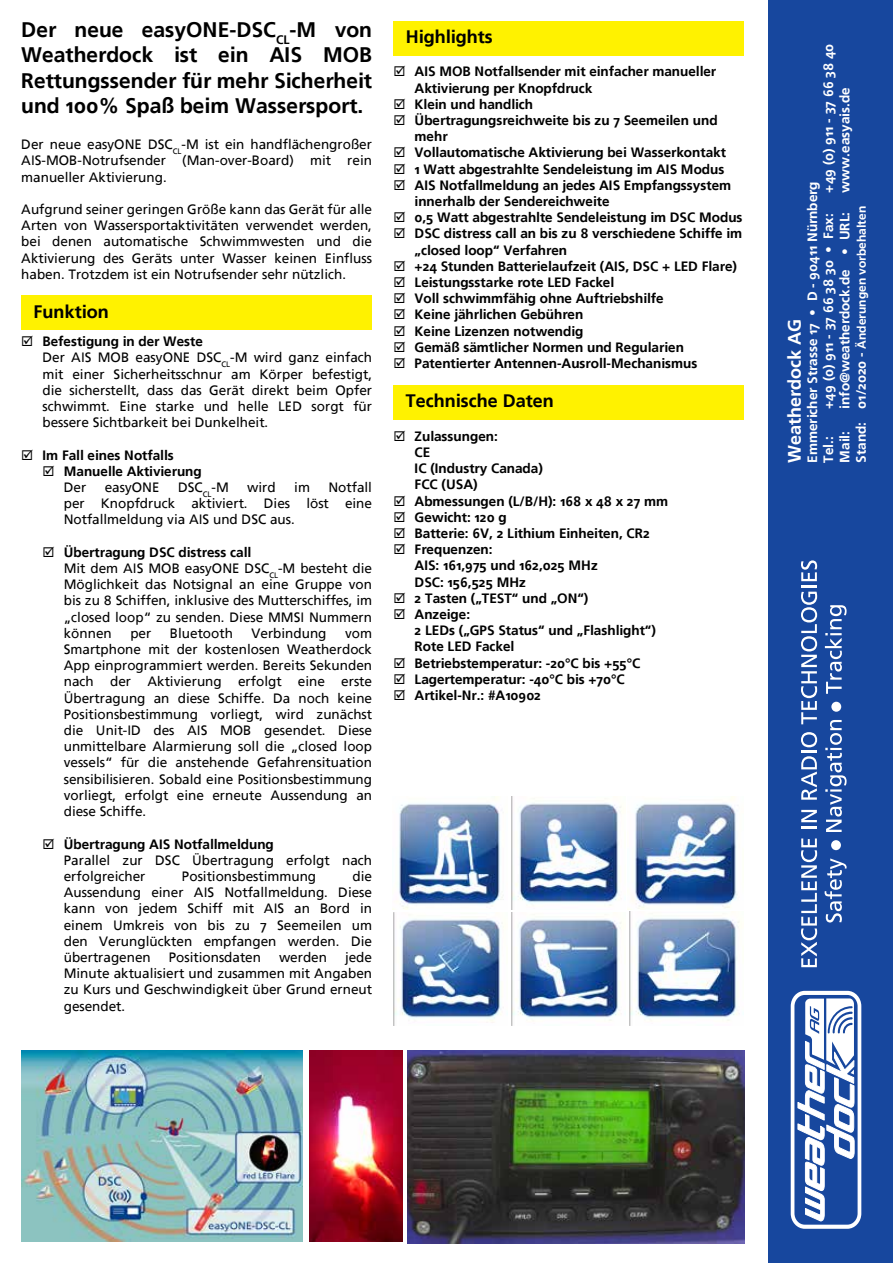
<style>
.page{position:relative;width:893px;height:1263px;background:#fff}
.page>*{position:absolute;margin:0;border:0;box-sizing:border-box;transform-origin:0 0}
.t1{font:700 21px/25.2px "Frutiger Linotype";color:#000;text-align:justify}
.t2{font:700 18px "Frutiger Linotype";color:#000}
.t3{font:700 18px "Frutiger Linotype";color:#fff}
.t4{font:13.5px/16.2px "Frutiger Linotype";color:#000;text-align:justify}
.t5{font:700 13.5px/16.2px "Frutiger Linotype";color:#000}
.t6{font:700 13.5px/16.2px "Frutiger Linotype";color:#fff}
.t7{font:700 12px "Frutiger Linotype";color:#fff}
.s1{font-weight:700}
.s2{font-size:13.5px}
</style>
<div class="page">
<div style="left:768px;top:0;width:125px;height:1263px;background:#17479e"></div>
<div style="left:21px;top:296px;width:351px;height:34px;background:#fff200"></div>
<div style="left:393px;top:21px;width:351px;height:34px;background:#fff200"></div>
<div style="left:393px;top:385px;width:351px;height:34px;background:#fff200"></div>
<img style="left:21px;top:1050px;width:282px;height:192px">
<img style="left:309px;top:1050px;width:93px;height:192px">
<img style="left:408px;top:1050px;width:337px;height:193px">
<div style="left:791px;top:991px;width:70px;height:238px;border:4px solid #fff;border-radius:13px"></div>
<svg style="left:797px;top:998px;width:58px;height:223px"></svg>
<svg style="left:825px;top:858px;width:22px;height:64px"></svg>
<svg style="left:825px;top:720px;width:22px;height:112px"></svg>
<svg style="left:825px;top:605px;width:22px;height:89px"></svg>
<svg style="left:801px;top:838px;width:16px;height:129px"></svg>
<svg style="left:801px;top:810px;width:16px;height:18px"></svg>
<svg style="left:801px;top:732px;width:16px;height:68px"></svg>
<svg style="left:801px;top:592px;width:16px;height:132px"></svg>
<hr style="left:801px;top:585px;width:16px;height:3px;background:#fff">
<svg style="left:801px;top:560px;width:16px;height:21px"></svg>
<div style="left:831px;top:840px;width:10px;height:10px;background:#fff;border-radius:50%"></div>
<div style="left:831px;top:702px;width:10px;height:10px;background:#fff;border-radius:50%"></div>
<img style="left:511px;top:796px;width:226px;height:114px">
<img style="left:392px;top:797px;width:111px;height:113px">
<img style="left:511px;top:912px;width:229px;height:113px">
<img style="left:393px;top:912px;width:111px;height:113px">
<h1 class="t1" style="left:21px;top:17px;width:352px">Der neue easyONE-DSC<sub>CL</sub>-M von Weatherdock ist ein AIS MOB Rettungssender für mehr Sicherheit und 100% Spaß beim Wassersport.</h1>
<p class="t4" style="left:21px;top:136px;width:352px">Der neue easyONE DSC<sub>CL</sub>-M ist ein handflächengroßer AIS-MOB-Notrufsender (Man-over-Board) mit rein manueller Aktivierung.</p>
<p class="t4" style="left:21px;top:201px;width:352px">Aufgrund seiner geringen Größe kann das Gerät für alle Arten von Wassersportaktivitäten verwendet werden, bei denen automatische Schwimmwesten und die Aktivierung des Geräts unter Wasser keinen Einfluss haben. Trotzdem ist ein Notrufsender sehr nützlich.</p>
<h2 class="t2" style="left:34px;top:300px;width:77px">Funktion</h2>
<p class="t4" style="left:43px;top:333px;width:331px;text-align:left"><span class="s1">Befestigung in der Weste<br></span>Der AIS MOB easyONE DSC<sub>CL</sub>-M wird ganz einfach mit einer Sicherheitsschnur am Körper befestigt, die sicherstellt, dass das Gerät direkt beim Opfer schwimmt. Eine starke und helle LED sorgt für bessere Sichtbarkeit bei Dunkelheit.</p>
<p class="t5" style="left:64px;top:447px;width:140px;text-indent:-21px">Im Fall eines Notfalls<br>Manuelle Aktivierung</p>
<p class="t4" style="left:64px;top:479px;width:24px">Der</p>
<p class="t4" style="left:105px;top:479px;width:56px">easyONE</p>
<p class="t4" style="left:178px;top:479px;width:52px">DSC<sub>CL</sub>-M</p>
<p class="t4" style="left:247px;top:479px;width:30px">wird</p>
<p class="t4" style="left:294px;top:479px;width:17px">im</p>
<p class="t4" style="left:64px;top:479px;width:310px;text-indent:265px">Notfall per Knopfdruck aktiviert. Dies löst eine Notfallmeldung via AIS und DSC aus.</p>
<p class="t4" style="left:64px;top:544px;width:310px;text-align:left"><span class="s1">Übertragung DSC distress call<br></span>Mit dem AIS MOB easyONE DSC<sub>CL</sub>-M besteht die Möglichkeit das Notsignal an eine Gruppe von bis zu 8 Schiffen, inklusive des Mutterschiffes, im „closed loop“ zu senden. Diese MMSI Nummern können</p>
<p class="t4" style="left:130px;top:625px;width:23px">per</p>
<p class="t4" style="left:170px;top:625px;width:65px">Bluetooth</p>
<p class="t4" style="left:251px;top:625px;width:77px">Verbindung</p>
<p class="t4" style="left:64px;top:625px;width:310px;text-indent:281px">vom Smartphone mit der kostenlosen Weatherdock App einprogrammiert werden. Bereits Sekunden nach der Aktivierung erfolgt eine erste Übertragung an diese Schiffe. Da noch keine Positionsbestimmung vorliegt, wird zunächst die Unit-ID des AIS MOB gesendet. Diese unmittelbare Alarmierung soll die „closed loop vessels“ für die anstehende Gefahrensituation sensibilisieren. Sobald eine Positionsbestimmung vorliegt, erfolgt eine erneute Aussendung an diese Schiffe.</p>
<p class="t5" style="left:64px;top:836px;width:212px">Übertragung AIS Notfallmeldung</p>
<p class="t4" style="left:64px;top:852px;width:310px">Parallel zur DSC Übertragung erfolgt nach erfolgreicher</p>
<p class="t4" style="left:64px;top:868px;width:310px;text-indent:289px">die Aussendung einer AIS Notfallmeldung. Diese kann von jedem Schiff mit AIS an Bord in einem Umkreis von bis zu 7 Seemeilen um den Verunglückten empfangen werden. Die übertragenen</p>
<p class="t4" style="left:182px;top:868px;width:136px">Positionsbestimmung</p>
<p class="t4" style="left:64px;top:949px;width:310px;text-indent:281px">jede Minute aktualisiert und zusammen mit Angaben zu Kurs und Geschwindigkeit über Grund erneut gesendet.</p>
<p class="t4" style="left:169px;top:949px;width:94px">Positionsdaten</p>
<p class="t4" style="left:279px;top:949px;width:50px">werden</p>
<h2 class="t2" style="left:406px;top:26px;width:88px">Highlights</h2>
<p class="t5" style="left:415px;top:64px;width:329px">AIS MOB Notfallsender mit einfacher manueller Aktivierung per Knopfdruck<br>Klein und handlich<br>Übertragungsreichweite bis zu 7 Seemeilen und mehr<br>Vollautomatische Aktivierung bei Wasserkontakt<br>1 Watt abgestrahlte Sendeleistung im AIS Modus AIS Notfallmeldung an jedes AIS Empfangssystem innerhalb der Sendereichweite<br>0,5 Watt abgestrahlte Sendeleistung im DSC Modus DSC distress call an bis zu 8 verschiedene Schiffe im „closed loop“ Verfahren<br>+24 Stunden Batterielaufzeit (AIS, DSC + LED Flare)<br>Leistungsstarke rote LED Fackel<br>Voll schwimmfähig ohne Auftriebshilfe<br>Keine jährlichen Gebühren<br>Keine Lizenzen notwendig<br>Gemäß sämtlicher Normen und Regularien Patentierter Antennen-Ausroll-Mechanismus</p>
<h2 class="t2" style="left:406px;top:390px;width:150px">Technische Daten</h2>
<p class="t5" style="left:415px;top:428px;width:255px">Zulassungen:<br>CE<br>IC (Industry Canada)<br>FCC (USA)<br>Abmessungen (L/B/H): 168 x 48 x 27 mm<br>Gewicht: 120 g<br>Batterie: 6V, 2 Lithium Einheiten, CR2<br>Frequenzen:<br>AIS: 161,975 und 162,025 MHz<br>DSC: 156,525 MHz<br>2 Tasten („TEST“ und „ON“)<br>Anzeige:<br>2 LEDs („GPS Status“ und „Flashlight“)<br>Rote LED Fackel<br>Betriebstemperatur: -20°C bis +55°C<br>Lagertemperatur: -40°C bis +70°C<br>Artikel-Nr.: #A10902</p>
<p class="t6" style="left:820px;top:193px;width:150px;rotate:-90deg">+49 (0) 911 - 37 66 38 40</p>
<p class="t6" style="left:837px;top:193px;width:107px;rotate:-90deg">www.easyais.de</p>
<p class="t6" style="left:804px;top:463px;width:283px;rotate:-90deg">Emmericher Strasse 17 • D - 90411 Nürnberg<br>Tel.:</p>
<p class="t7" style="left:854px;top:463px;width:258px;rotate:-90deg"><span class="s2">Stand: 01/2020 -</span> Änderungen vorbehalten</p>
<p class="t6" style="left:837px;top:409px;width:198px;rotate:-90deg">info@weatherdock.de • URL:</p>
<p class="t6" style="left:820px;top:409px;width:197px;rotate:-90deg">+49 (0) 911 - 37 66 38 30 • Fax:</p>
<h2 class="t3" style="left:784px;top:463px;width:146px;rotate:-90deg">Weatherdock AG</h2>
<p class="t6" style="left:837px;top:463px;width:33px;rotate:-90deg">Mail:</p>
</div>
